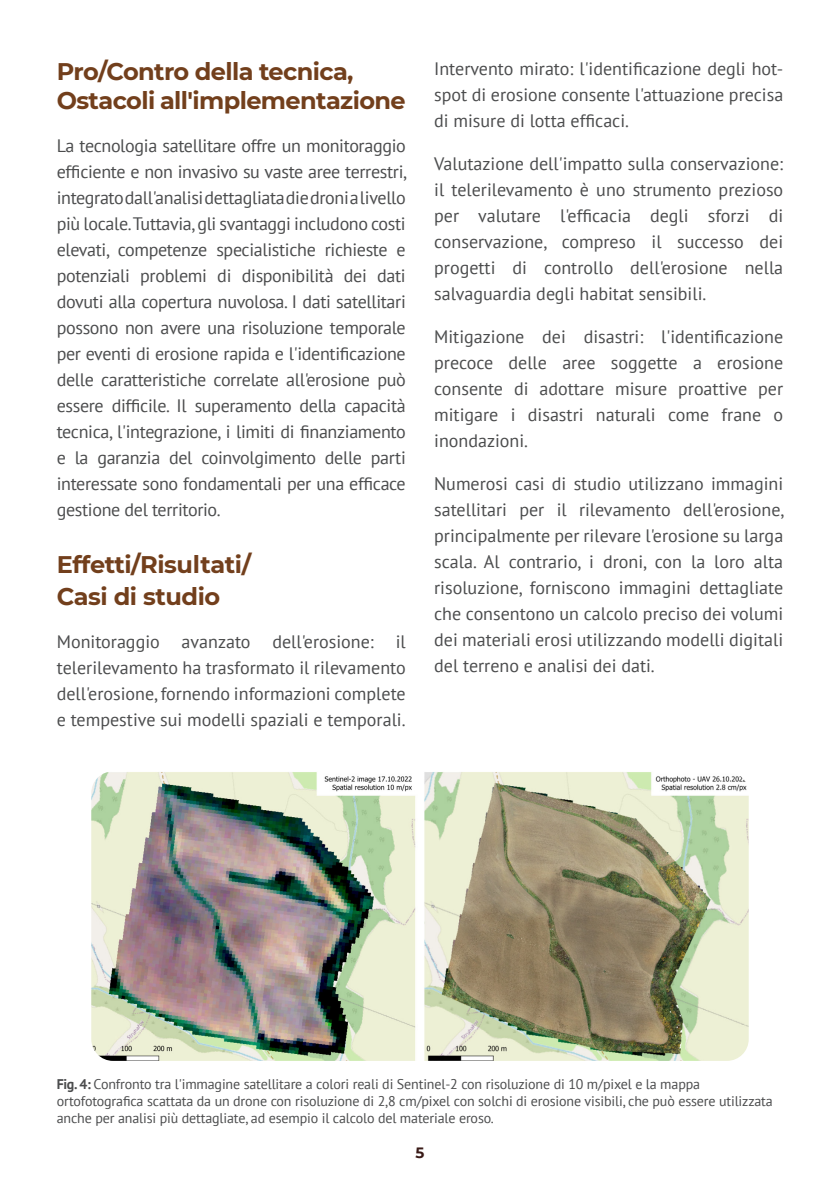
<style>
.page{position:relative;width:840px;height:1191px;background:#fff}
.page>*{position:absolute;margin:0;border:0;box-sizing:border-box;transform-origin:0 0}
.body{font:700 24px/32px "Montserrat";letter-spacing:-.025em;color:#723f1c}
.new_body{font:18px/26px "PT Sans";color:#4b4c4d;text-align:justify}
.body-2{font:18px/26px "PT Sans";letter-spacing:-.02em;color:#4b4c4d;text-align:justify}
.t1{font:700 15px "Montserrat";color:#391a17}
.new_body-2{font:14px/16.8px "PT Sans";letter-spacing:-.01em;color:#4b4c4d}
.s1{font-weight:700}
</style>
<div class="page">
<img style="left:91px;top:772px;width:657px;height:288px">
<p class="body" style="left:57px;top:56px;width:350px;line-height:28.8px">Pro/Contro della tecnica,<br>Ostacoli all'implementazione</p>
<p class="body-2" style="left:57px;top:132px;width:352px">La tecnologia satellitare offre un monitoraggio efficiente e non invasivo su vaste aree terrestri, integrato dall'analisi dettagliata die droni a livello più locale. Tuttavia, gli svantaggi includono costi elevati, competenze specialistiche richieste e potenziali problemi di disponibilità dei dati dovuti alla copertura nuvolosa. I dati satellitari possono non avere una risoluzione temporale per eventi di erosione rapida e l'identificazione delle caratteristiche correlate all'erosione può essere difficile. Il superamento della capacità tecnica, l'integrazione, i limiti di finanziamento e la garanzia del coinvolgimento delle parti interessate sono fondamentali per una efficace gestione del territorio.</p>
<p class="body" style="left:57px;top:547px;width:196px">Effetti/Risultati/<br>Casi di studio</p>
<p class="new_body" style="left:57px;top:628px;width:350px">Monitoraggio avanzato dell'erosione: il telerilevamento ha trasformato il rilevamento dell'erosione, fornendo informazioni complete e tempestive sui modelli spaziali e temporali.</p>
<p class="new_body" style="left:434px;top:55px;width:350px">Intervento mirato: l'identificazione degli hot&shy;spot di erosione consente l'attuazione precisa di misure di lotta efficaci.</p>
<p class="new_body" style="left:434px;top:150px;width:350px">Valutazione dell'impatto sulla conservazione: il telerilevamento è uno strumento prezioso per valutare l'efficacia degli sforzi di conservazione, compreso il successo dei progetti di controllo dell'erosione nella salvaguardia degli habitat sensibili.</p>
<p class="new_body" style="left:434px;top:323px;width:350px">Mitigazione dei disastri: l'identificazione precoce delle aree soggette a erosione consente di adottare misure proattive per mitigare i disastri naturali come frane o inondazioni.</p>
<p class="new_body" style="left:434px;top:470px;width:352px">Numerosi casi di studio utilizzano immagini satellitari per il rilevamento dell'erosione, principalmente per rilevare l'erosione su larga scala. Al contrario, i droni, con la loro alta risoluzione, forniscono immagini dettagliate che consentono un calcolo preciso dei volumi dei materiali erosi utilizzando modelli digitali del terreno e analisi dei dati.</p>
<p class="new_body-2" style="left:57px;top:1075px;width:717px"><span class="s1">Fig. 4:</span> Confronto tra l'immagine satellitare a colori reali di Sentinel-2 con risoluzione di 10 m/pixel e la mappa ortofotografica scattata da un drone con risoluzione di 2,8 cm/pixel con solchi di erosione visibili, che può essere utilizzata anche per analisi più dettagliate, ad esempio il calcolo del materiale eroso.</p>
<p class="t1" style="left:415px;top:1141px;width:10px">5</p>
</div>
